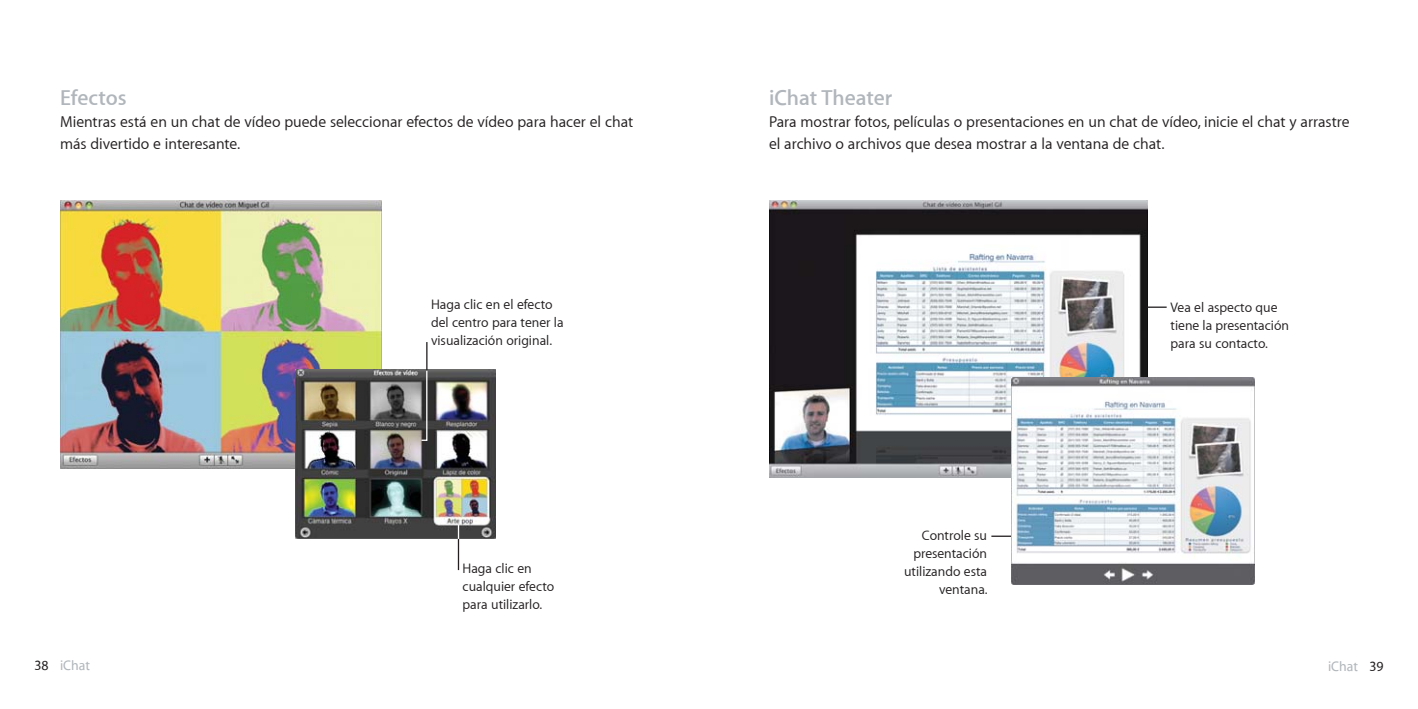
<style>
.page{position:relative;width:1418px;height:709px;background:#fff}
.page>*{position:absolute;margin:0;border:0;box-sizing:border-box;transform-origin:0 0}
.t1{font:600 22px "Myriad Set";color:#b0b6bb}
.t2{font:16px/22px "Myriad Set Text";color:#231f20}
.t3{font:14px/18px "Myriad Set Text";color:#231f20}
.t4{font:500 14px "Myriad Set";color:#b0b6bb}
.s1{color:#231f20}
</style>
<div class="page">
<img style="left:769px;top:200px;width:378px;height:278px">
<svg style="left:1147px;top:306px;width:19px;height:2px"></svg>
<hr style="left:991px;top:535px;width:20px;height:2px;background:#231f20">
<img style="left:1011px;top:377px;width:243px;height:207px">
<img style="left:60px;top:200px;width:321px;height:268px">
<img style="left:295px;top:369px;width:200px;height:169px">
<hr style="left:426px;top:370px;width:1px;height:71px;background:#fff">
<svg style="left:426px;top:342px;width:1px;height:28px"></svg>
<hr style="left:458px;top:539px;width:1px;height:31px;background:#231f20">
<svg style="left:458px;top:525px;width:1px;height:14px"></svg>
<h1 class="t1" style="left:60px;top:87px;width:68px">Efectos</h1>
<p class="t2" style="left:60px;top:112px;width:574px">Mientras está en un chat de vídeo puede seleccionar efectos de vídeo para hacer el chat más divertido e interesante.</p>
<p class="t3" style="left:431px;top:295px;width:134px">Haga clic en el efecto del centro para tener la visualización original.</p>
<p class="t3" style="left:462px;top:559px;width:93px">Haga clic en cualquier efecto para utilizarlo.</p>
<h1 class="t1" style="left:769px;top:86px;width:125px">iChat Theater</h1>
<p class="t2" style="left:769px;top:111px;width:582px">Para mostrar fotos, películas o presentaciones en un chat de vídeo, inicie el chat y arrastre el archivo o archivos que desea mostrar a la ventana de chat.</p>
<p class="t3" style="left:904px;top:527px;width:85px;text-align:right">Controle su presentación utilizando esta ventana.</p>
<p class="t3" style="left:1170px;top:299px;width:120px">Vea el aspecto que tiene la presentación para su contacto.</p>
<p class="t4" style="left:34px;top:658px;width:57px"><span class="s1">38</span> iChat</p>
<p class="t4" style="left:1327px;top:659px;width:57px">iChat <span class="s1">39</span></p>
</div>
